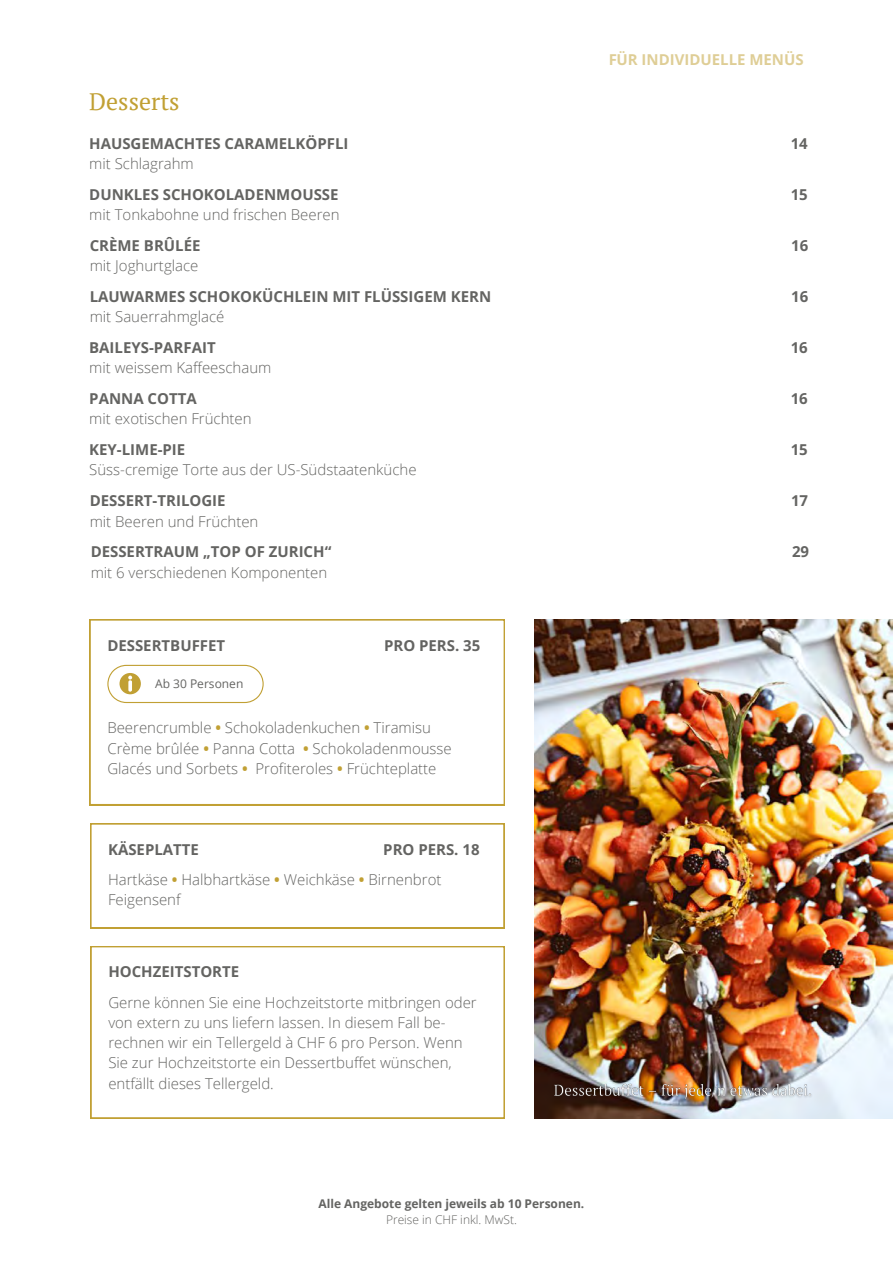
<style>
.page{position:relative;width:893px;height:1264px;background:#fff}
.page>*{position:absolute;margin:0;border:0;box-sizing:border-box;transform-origin:0 0}
.t1{font:24px "PT Serif";color:#c1a034}
.t2{font:300 15px/20.2px "Open Sans";color:#646462}
.t3{font:700 15px "Open Sans";color:#646462}
.t4{font:700 15px "Open Sans";color:#c1a034}
.t5{font:700 12px "Open Sans";color:#646462}
.t6{font:300 12px "Open Sans";color:#646462}
.t7{font:12px "Open Sans";color:#646462}
.s1{font-weight:700;color:#c1a034}
</style>
<div class="page">
<svg style="left:90px;top:619px;width:414px;height:186px"></svg>
<svg style="left:107px;top:665px;width:157px;height:38px"></svg>
<svg style="left:90px;top:823px;width:414px;height:105px"></svg>
<img style="left:534px;top:619px;width:358px;height:499px">
<img style="left:549px;top:1078px;width:267px;height:26px">
<svg style="left:91px;top:946px;width:413px;height:172px"></svg>
<p class="t1" style="left:89px;top:85px;width:92px">Desserts</p>
<p class="t3" style="left:89px;top:133px;width:261px">HAUSGEMACHTES CARAMELKÖPFLI</p>
<p class="t2" style="left:89px;top:153px;width:106px">mit Schlagrahm</p>
<p class="t3" style="left:89px;top:184px;width:251px">DUNKLES SCHOKOLADENMOUSSE</p>
<p class="t2" style="left:89px;top:204px;width:252px">mit Tonkabohne und frischen Beeren</p>
<p class="t3" style="left:90px;top:235px;width:112px">CRÈME BRÛLÉE</p>
<p class="t2" style="left:90px;top:255px;width:110px">mit Joghurtglace</p>
<p class="t3" style="left:90px;top:286px;width:403px">LAUWARMES SCHOKOKÜCHLEIN MIT FLÜSSIGEM KERN</p>
<p class="t2" style="left:90px;top:306px;width:136px">mit Sauerrahmglacé</p>
<p class="t3" style="left:89px;top:337px;width:128px">BAILEYS-PARFAIT</p>
<p class="t2" style="left:89px;top:357px;width:184px">mit weissem Kaffeeschaum</p>
<p class="t3" style="left:89px;top:388px;width:109px">PANNA COTTA</p>
<p class="t2" style="left:89px;top:408px;width:164px">mit exotischen Früchten</p>
<p class="t3" style="left:89px;top:439px;width:97px">KEY-LIME-PIE</p>
<p class="t2" style="left:89px;top:459px;width:329px">Süss-cremige Torte aus der US-Südstaatenküche</p>
<p class="t3" style="left:90px;top:490px;width:137px">DESSERT-TRILOGIE</p>
<p class="t2" style="left:90px;top:510px;width:170px">mit Beeren und Früchten</p>
<p class="t3" style="left:91px;top:541px;width:242px">DESSERTRAUM „TOP OF ZURICH“</p>
<p class="t2" style="left:91px;top:562px;width:238px">mit 6 verschiedenen Komponenten</p>
<p class="t3" style="left:107px;top:634px;width:119px">DESSERTBUFFET</p>
<p class="t3" style="left:384px;top:634px;width:98px">PRO PERS. 35</p>
<p class="t7" style="left:155px;top:675px;width:90px">Ab 30 Personen</p>
<p class="t2" style="left:107px;top:717px;width:325px">Beerencrumble <span class="s1">•</span> Schokoladenkuchen <span class="s1">•</span> Tiramisu</p>
<p class="t2" style="left:107px;top:737px;width:346px">Crème brûlée <span class="s1">•</span> Panna Cotta <span class="s1">•</span> Schokoladenmousse</p>
<p class="t2" style="left:107px;top:757px;width:330px">Glacés und Sorbets <span class="s1">•</span> Profiteroles <span class="s1">•</span> Früchteplatte</p>
<p class="t3" style="left:108px;top:838px;width:92px">KÄSEPLATTE</p>
<p class="t3" style="left:383px;top:838px;width:98px">PRO PERS. 18</p>
<p class="t2" style="left:108px;top:868px;width:335px">Hartkäse <span class="s1">•</span> Halbhartkäse <span class="s1">•</span> Weichkäse <span class="s1">•</span> Birnenbrot</p>
<p class="t2" style="left:108px;top:889px;width:74px">Feigensenf</p>
<p class="t3" style="left:108px;top:961px;width:132px">HOCHZEITSTORTE</p>
<p class="t2" style="left:108px;top:991px;width:370px">Gerne können Sie eine Hochzeitstorte mitbringen oder von extern zu uns liefern lassen. In diesem Fall be&shy;rechnen wir ein Tellergeld à CHF 6 pro Person. Wenn Sie zur Hochzeitstorte ein Dessertbuffet wünschen, entfällt dieses Tellergeld.</p>
<p class="t4" style="left:608px;top:49px;width:197px">FÜR INDIVIDUELLE MENÜS</p>
<p class="t3" style="left:790px;top:132px;width:19px">14</p>
<p class="t3" style="left:790px;top:184px;width:19px">15</p>
<p class="t3" style="left:791px;top:235px;width:19px">16</p>
<p class="t3" style="left:791px;top:286px;width:19px">16</p>
<p class="t3" style="left:790px;top:337px;width:19px">16</p>
<p class="t3" style="left:790px;top:388px;width:19px">16</p>
<p class="t3" style="left:790px;top:439px;width:19px">15</p>
<p class="t3" style="left:791px;top:490px;width:19px">17</p>
<p class="t3" style="left:792px;top:541px;width:19px">29</p>
<p class="t5" style="left:318px;top:1194px;width:267px">Alle Angebote gelten jeweils ab 10 Personen.</p>
<p class="t6" style="left:386px;top:1210px;width:132px">Preise in CHF inkl. MwSt.</p>
</div>
